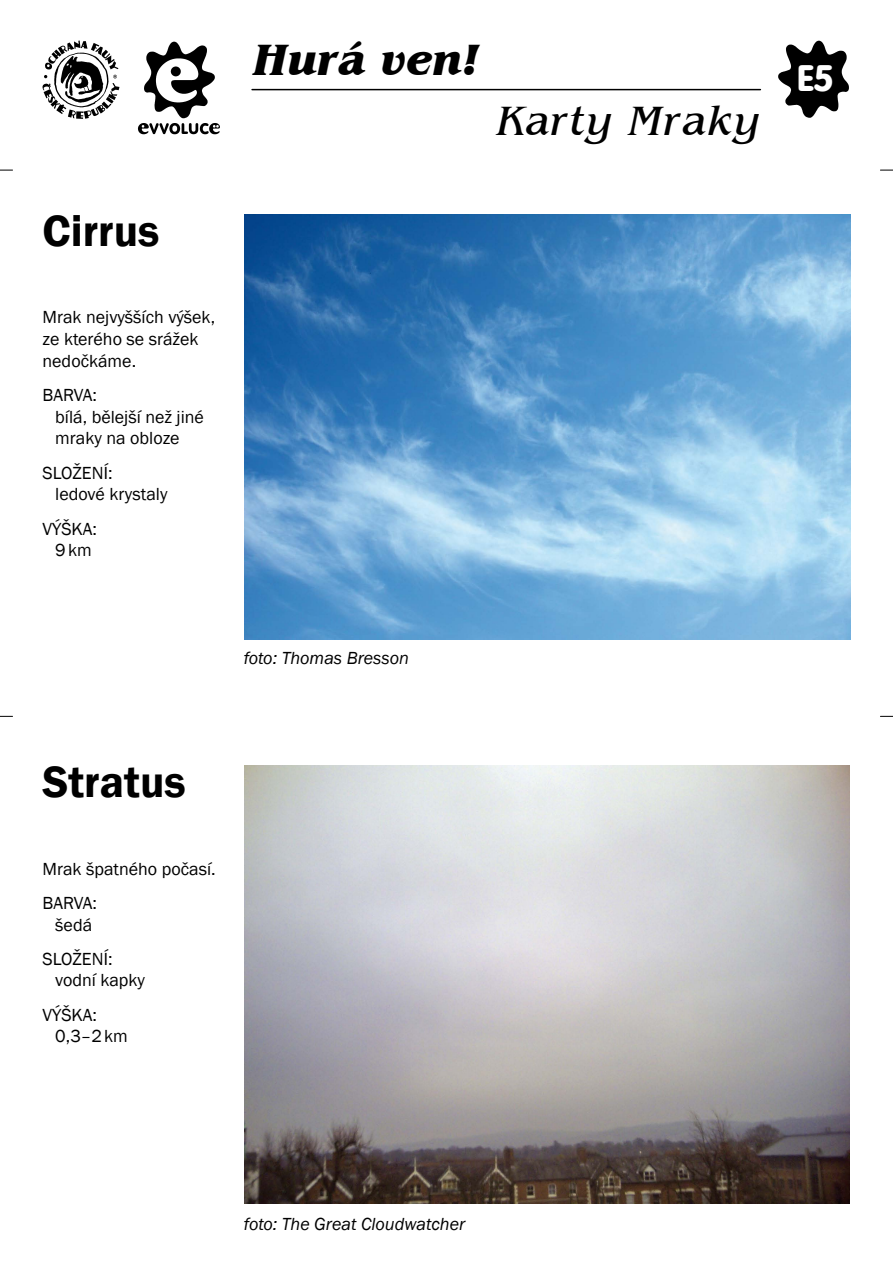
<style>
.page{position:relative;width:893px;height:1263px;background:#fff}
.page>*{position:absolute;margin:0;border:0;box-sizing:border-box;transform-origin:0 0}
.t1{font:600 45px "Franklin Gothic";color:#000}
.t2{font:italic 700 45px "Benguiat IT Cby BT";letter-spacing:.01em;color:#000}
.t3{font:italic 42px "Benguiat IT Cby BT";letter-spacing:.05em;color:#000}
.t4{font:36px "VAG Rounded AT";color:#fff}
.t5{font:18px/21.6px "Franklin Gothic";color:#000}
.t6{font:italic 18px "Franklin Gothic";color:#000}
</style>
<div class="page">
<img style="left:138px;top:41px;width:82px;height:94px">
<hr style="left:252px;top:89px;width:508px;height:1px;background:#000">
<svg style="left:43px;top:41px;width:76px;height:78px"></svg>
<img style="left:778px;top:40px;width:71px;height:78px">
<img style="left:245px;top:214px;width:605px;height:426px">
<img style="left:244px;top:765px;width:605px;height:438px">
<svg style="left:0;top:170px;width:13px;height:1px"></svg>
<svg style="left:880px;top:170px;width:13px;height:1px"></svg>
<svg style="left:0;top:716px;width:13px;height:1px"></svg>
<svg style="left:880px;top:716px;width:13px;height:1px"></svg>
<h1 class="t1" style="left:43px;top:203px;width:119px">Cirrus</h1>
<p class="t5" style="left:43px;top:307px;width:174px">Mrak nejvyšších výšek, ze kterého se srážek nedočkáme.</p>
<p class="t5" style="left:55px;top:385px;width:150px;text-indent:-13px">Barva:<br>bílá, bělejší než jiné mraky na obloze</p>
<p class="t5" style="left:55px;top:462px;width:114px;text-indent:-13px">Složení:<br>ledové krystaly</p>
<p class="t5" style="left:43px;top:518px;width:56px;text-align:center">Výška:<br>9km</p>
<h1 class="t2" style="left:253px;top:31px;width:227px">Hurá ven!</h1>
<h2 class="t3" style="left:497px;top:95px;width:264px">Karty Mraky</h2>
<p class="t6" style="left:244px;top:647px;width:167px">foto: Thomas Bresson</p>
<h3 class="t4" style="left:797px;top:54px;width:38px">E5</h3>
<h1 class="t1" style="left:43px;top:754px;width:145px">Stratus</h1>
<p class="t5" style="left:43px;top:852px;width:175px;line-height:34.3px">Mrak špatného počasí.<br>Barva:</p>
<p class="t5" style="left:43px;top:908px;width:72px;line-height:34.3px;text-align:center">šedá<br>Složení:</p>
<p class="t5" style="left:43px;top:964px;width:104px;line-height:34.3px;text-indent:13px">vodní kapky<br>Výška:</p>
<p class="t5" style="left:55px;top:1026px;width:74px">0,3–2km</p>
<p class="t6" style="left:244px;top:1212px;width:223px">foto: The Great Cloudwatcher</p>
</div>
